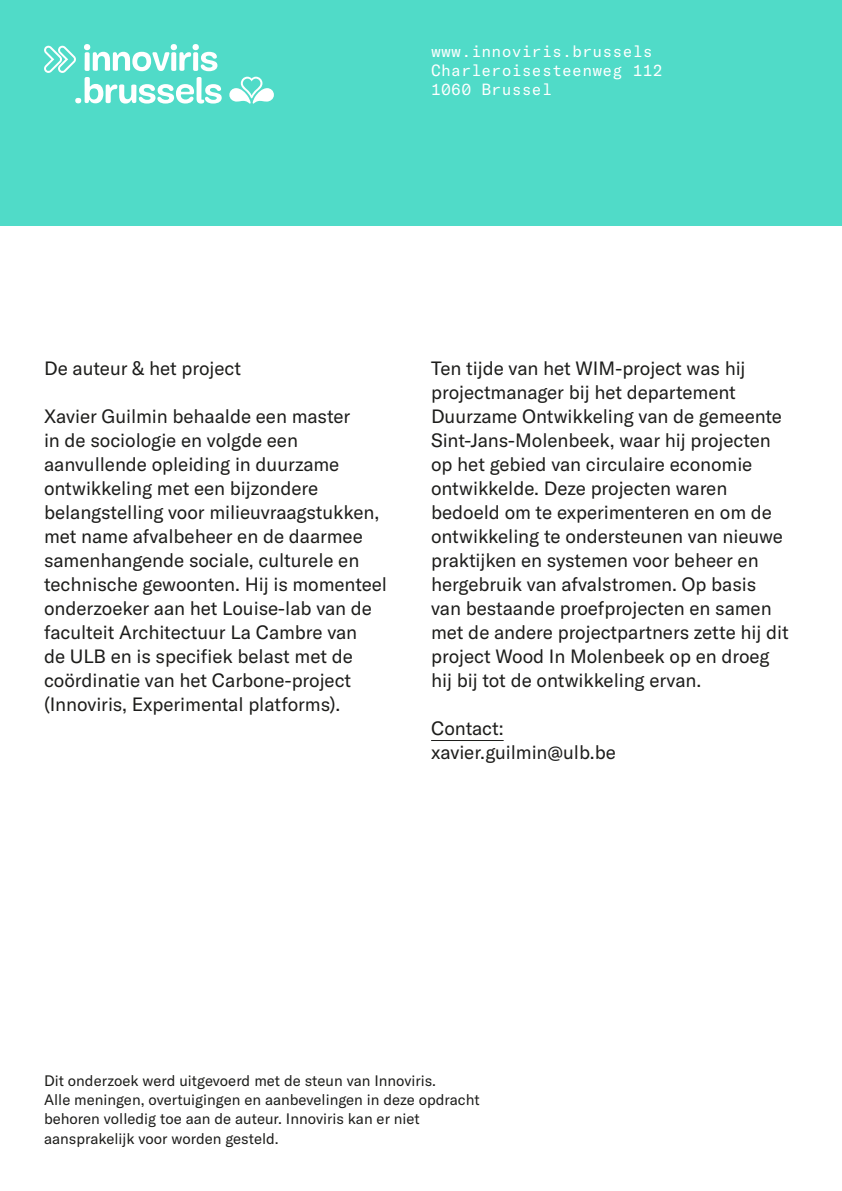
<style>
.page{position:relative;width:842px;height:1191px;background:#50dbc8}
.page>*{position:absolute;margin:0;border:0;box-sizing:border-box;transform-origin:0 0}
.t1{font:19px/24px "GT America";letter-spacing:-.005em;color:#1d1d1b}
.t2{font:16px/19.2px "GT America Mono";letter-spacing:.01em;color:#fff}
.t3{font:15px/19.2px "GT America";color:#1d1d1b}
</style>
<div class="page">
<div style="left:0;top:227px;width:842px;height:964px;background:#fff"></div>
<svg style="left:229px;top:77px;width:45px;height:27px"></svg>
<svg style="left:44px;top:44px;width:178px;height:60px"></svg>
<hr style="left:431px;top:740px;width:73px;height:1px;background:#1d1d1b">
<p class="t2" style="left:431px;top:42px;width:233px">www.innoviris.brussels<br>Charleroisesteenweg 112<br>1060 Brussel</p>
<p class="t1" style="left:44px;top:357px;width:199px">De auteur &amp; het project</p>
<p class="t1" style="left:44px;top:405px;width:345px">Xavier Guilmin behaalde een master<br>in de sociologie en volgde een aanvullende opleiding in duurzame ontwikkeling met een bijzondere belangstelling voor milieuvraagstukken, met name afvalbeheer en de daarmee samenhangende sociale, culturele en technische gewoonten. Hij is momenteel onderzoeker aan het Louise-lab van de faculteit Architectuur La Cambre van<br>de ULB en is specifiek belast met de coördinatie van het Carbone-project (Innoviris, Experimental platforms).</p>
<p class="t1" style="left:431px;top:357px;width:359px">Ten tijde van het WIM-project was hij projectmanager bij het departement Duurzame Ontwikkeling van de gemeente Sint-Jans-Molenbeek, waar hij projecten op het gebied van circulaire economie ontwikkelde. Deze projecten waren bedoeld om te experimenteren en om de ontwikkeling te ondersteunen van nieuwe praktijken en systemen voor beheer en hergebruik van afvalstromen. Op basis van bestaande proefprojecten en samen met de andere projectpartners zette hij dit project Wood In Molenbeek op en droeg hij bij tot de ontwikkeling ervan.</p>
<p class="t1" style="left:431px;top:717px;width:186px">Contact: xavier.guilmin@ulb.be</p>
<p class="t3" style="left:44px;top:1071px;width:437px">Dit onderzoek werd uitgevoerd met de steun van Innoviris.<br>Alle meningen, overtuigingen en aanbevelingen in deze opdracht behoren volledig toe aan de auteur. Innoviris kan er niet aansprakelijk voor worden gesteld.</p>
</div>
